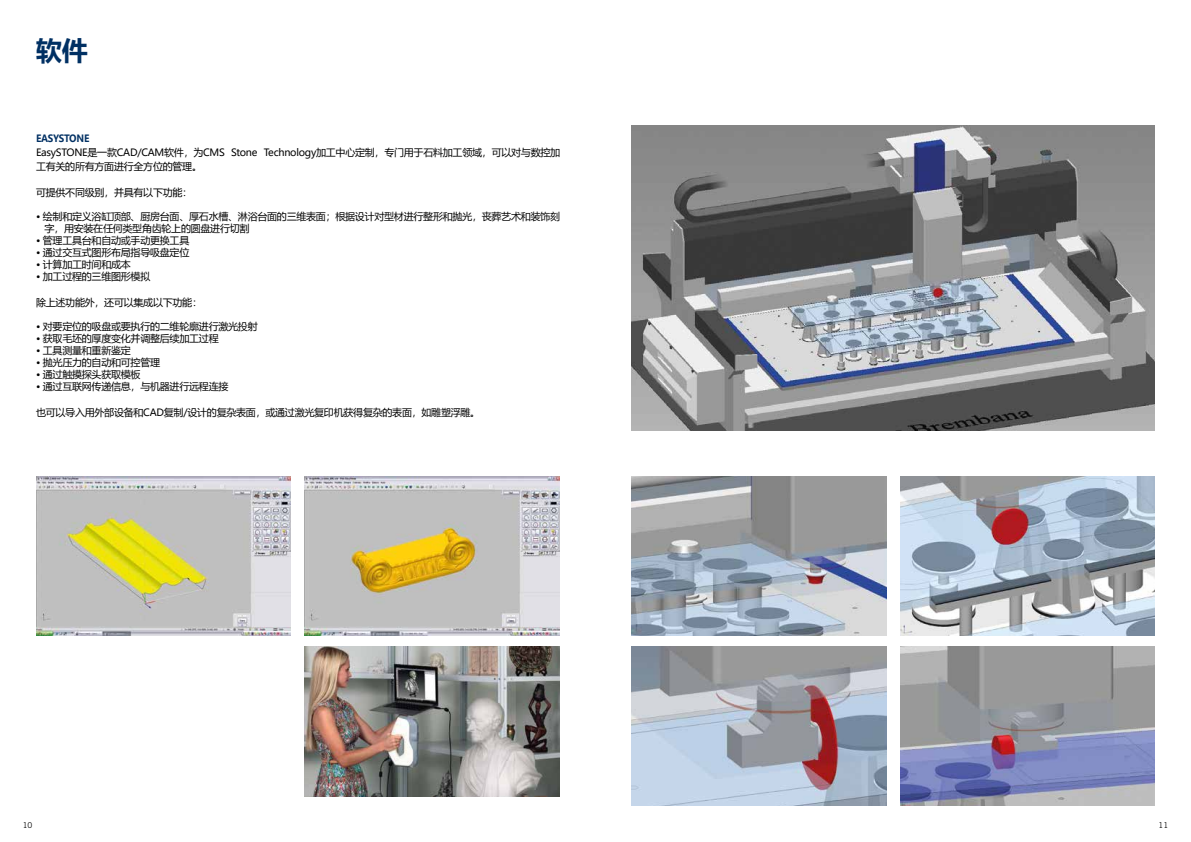
<style>
.page{position:relative;width:1191px;height:842px;background:#fff}
.page>*{position:absolute;margin:0;border:0;box-sizing:border-box;transform-origin:0 0}
.t1{font:700 26px "Microsoft Ya Hei";color:#003063}
.t2{font:10px/14px "Microsoft Ya Hei";letter-spacing:-.025em;color:#000}
.t3{font:700 10px "Microsoft Ya Hei";letter-spacing:-.025em;color:#003063;scale:.92 1}
.t4{font:8px "Trade Gothic LT Std";color:#000}
</style>
<div class="page">
<img style="left:36px;top:476px;width:254px;height:159px">
<img style="left:631px;top:476px;width:255px;height:159px">
<img style="left:631px;top:647px;width:255px;height:159px">
<img style="left:305px;top:476px;width:254px;height:159px">
<img style="left:900px;top:476px;width:255px;height:159px">
<img style="left:900px;top:647px;width:255px;height:159px">
<img style="left:631px;top:125px;width:524px;height:305px">
<img style="left:305px;top:647px;width:254px;height:149px">
<h1 class="t1" style="left:36px;top:32px;width:53px">软件</h1>
<p class="t3" style="left:36px;top:131px;width:60px">EASYSTONE</p>
<p class="t2" style="left:36px;top:145px;width:525px">EasySTONE是一款CAD/CAM软件，为CMS Stone Technology加工中心定制，专门用于石料加工领域，可以对与数控加工有关的所有方面进行全方位的管理。</p>
<p class="t2" style="left:36px;top:185px;width:158px">可提供不同级别，并具有以下功能：</p>
<p class="t2" style="left:44px;top:210px;width:517px;line-height:12px;text-indent:-8px">• 绘制和定义浴缸顶部、厨房台面、厚石水槽、淋浴台面的三维表面；根据设计对型材进行整形和抛光，丧葬艺术和装饰刻字，用安装在任何类型角齿轮上的圆盘进行切割</p>
<p class="t2" style="left:36px;top:233px;width:155px">• 管理工具台和自动或手动更换工具</p>
<p class="t2" style="left:36px;top:245px;width:155px">• 通过交互式图形布局指导吸盘定位</p>
<p class="t2" style="left:36px;top:257px;width:96px">• 计算加工时间和成本</p>
<p class="t2" style="left:36px;top:269px;width:116px">• 加工过程的三维图形模拟</p>
<p class="t2" style="left:36px;top:295px;width:168px">除上述功能外，还可以集成以下功能：</p>
<p class="t2" style="left:36px;top:319px;width:223px">• 对要定位的吸盘或要执行的二维轮廓进行激光投射</p>
<p class="t2" style="left:36px;top:331px;width:184px">• 获取毛坯的厚度变化并调整后续加工过程</p>
<p class="t2" style="left:36px;top:343px;width:96px">• 工具测量和重新鉴定</p>
<p class="t2" style="left:36px;top:355px;width:126px">• 抛光压力的自动和可控管理</p>
<p class="t2" style="left:36px;top:367px;width:106px">• 通过触摸探头获取模板</p>
<p class="t2" style="left:36px;top:379px;width:194px">• 通过互联网传递信息，与机器进行远程连接</p>
<p class="t2" style="left:36px;top:405px;width:446px">也可以导入用外部设备和CAD复制/设计的复杂表面，或通过激光复印机获得复杂的表面，如雕塑浮雕。</p>
<p class="t4" style="left:23px;top:820px;width:11px">10</p>
<p class="t4" style="left:1158px;top:820px;width:11px">11</p>
</div>
